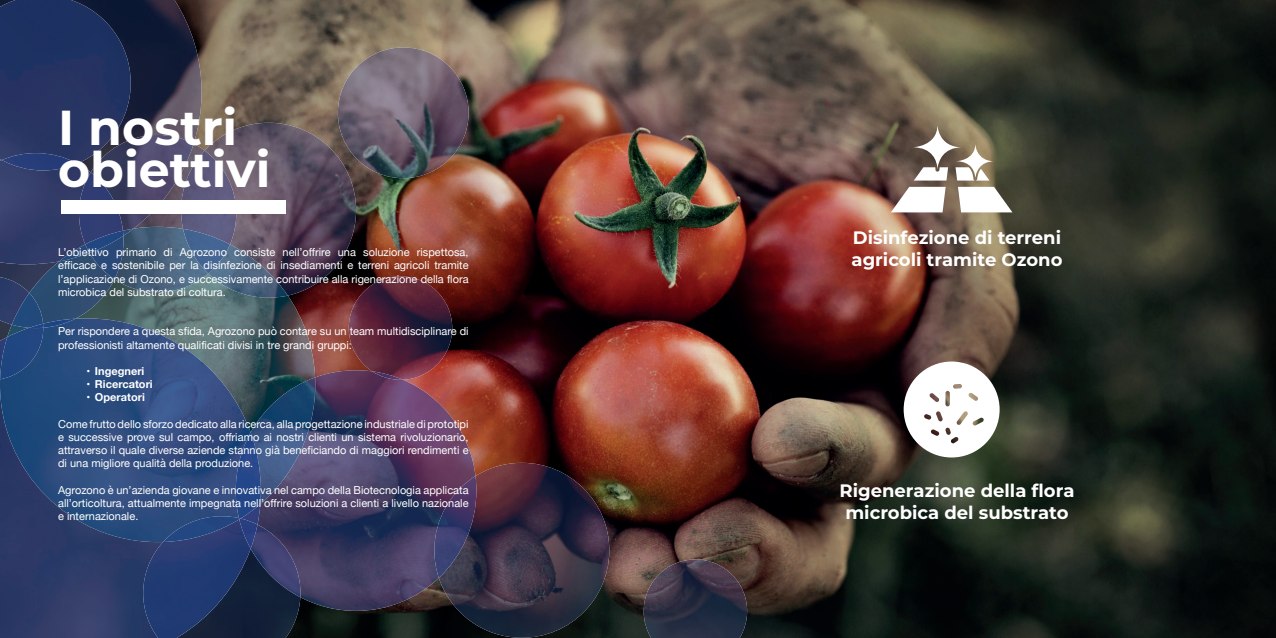
<style>
.page{position:relative;width:1276px;height:638px;background:#fff}
.page>*{position:absolute;margin:0;border:0;box-sizing:border-box;transform-origin:0 0}
.t1{font:700 49px/41px "Montserrat";color:#fff}
.t2{font:700 18px/21.6px "Montserrat";color:#fff}
.t3{font:11px/13.2px "Helvetica Neue";color:#fff;text-align:justify}
.t4{font:700 11px "Helvetica Neue";color:#fff}
</style>
<div class="page">
<img style="left:202px;top:0;width:1074px;height:638px">
<svg style="left:891px;top:187px;width:54px;height:25px"></svg>
<svg style="left:958px;top:187px;width:54px;height:25px"></svg>
<svg style="left:912px;top:125px;width:82px;height:56px"></svg>
<svg style="left:903px;top:361px;width:96px;height:96px"></svg>
<img style="left:114px;top:292px;width:201px;height:85px">
<img style="left:257px;top:370px;width:218px;height:241px">
<img style="left:251px;top:377px;width:64px;height:127px">
<img style="left:349px;top:276px;width:103px;height:104px">
<img style="left:372px;top:371px;width:31px;height:9px">
<img style="left:643px;top:559px;width:104px;height:79px">
<img style="left:114px;top:231px;width:91px;height:61px">
<img style="left:251px;top:597px;width:49px;height:41px">
<img style="left:251px;top:524px;width:49px;height:73px">
<img style="left:131px;top:0;width:71px;height:151px">
<img style="left:91px;top:135px;width:103px;height:96px">
<svg style="left:123px;top:229px;width:10px;height:7px"></svg>
<img style="left:0;top:542px;width:143px;height:96px">
<img style="left:0;top:318px;width:251px;height:224px">
<img style="left:257px;top:518px;width:3px;height:6px">
<img style="left:236px;top:432px;width:25px;height:86px">
<img style="left:0;top:328px;width:43px;height:51px">
<img style="left:143px;top:519px;width:108px;height:119px">
<img style="left:163px;top:516px;width:76px;height:26px">
<img style="left:239px;top:518px;width:18px;height:30px">
<img style="left:205px;top:123px;width:151px;height:173px">
<img style="left:208px;top:244px;width:80px;height:54px">
<img style="left:181px;top:151px;width:55px;height:93px">
<img style="left:183px;top:229px;width:47px;height:45px">
<img style="left:439px;top:463px;width:170px;height:175px">
<img style="left:434px;top:476px;width:42px;height:102px">
<img style="left:338px;top:47px;width:130px;height:131px;border-radius:65px">
<img style="left:0;top:264px;width:29px;height:13px">
<img style="left:29px;top:264px;width:85px;height:60px">
<img style="left:0;top:277px;width:29px;height:48px">
<img style="left:12px;top:293px;width:31px;height:35px">
<img style="left:90px;top:253px;width:33px;height:26px">
<img style="left:0;top:163px;width:91px;height:101px">
<img style="left:59px;top:244px;width:31px;height:17px">
<img style="left:79px;top:172px;width:44px;height:72px">
<img style="left:85px;top:231px;width:38px;height:22px">
<img style="left:43px;top:319px;width:32px;height:9px">
<img style="left:29px;top:324px;width:14px;height:4px">
<img style="left:0;top:0;width:131px;height:163px">
<img style="left:2px;top:153px;width:75px;height:17px">
<div style="left:61px;top:200px;width:224px;height:14px;background:#fff"></div>
<h1 class="t1" style="left:58px;top:105px;width:214px">I nostri obiettivi</h1>
<p class="t3" style="left:58px;top:246px;width:412px">L’obiettivo primario di Agrozono consiste nell’offrire una soluzione rispettosa, efficace e sostenibile per la disinfezione di insediamenti e terreni agricoli tramite l’applicazione di Ozono, e successivamente contribuire alla rigenerazione della flora microbica del substrato di coltura.</p>
<p class="t3" style="left:58px;top:325px;width:412px">Per rispondere a questa sfida, Agrozono può contare su un team multidisciplinare di professionisti altamente qualificati divisi in tre grandi gruppi:</p>
<p class="t4" style="left:86px;top:362px;width:59px">• Ingegneri</p>
<p class="t4" style="left:86px;top:375px;width:68px">• Ricercatori</p>
<p class="t4" style="left:86px;top:389px;width:60px">• Operatori</p>
<p class="t3" style="left:58px;top:418px;width:412px">Come frutto dello sforzo dedicato alla ricerca, alla progettazione industriale di prototipi e successive prove sul campo, offriamo ai nostri clienti un sistema rivoluzionario, attraverso il quale diverse aziende stanno già beneficiando di maggiori rendimenti e di una migliore qualità della produzione.</p>
<p class="t3" style="left:58px;top:484px;width:412px">Agrozono è un’azienda giovane e innovativa nel campo della Biotecnologia applicata all’orticoltura, attualmente impegnata nell’offrire soluzioni a clienti a livello nazionale e internazionale.</p>
<h2 class="t2" style="left:851px;top:226px;width:212px">Disinfezione di terreni agricoli tramite Ozono</h2>
<h2 class="t2" style="left:839px;top:479px;width:236px;text-align:center">Rigenerazione della flora microbica del substrato</h2>
</div>
